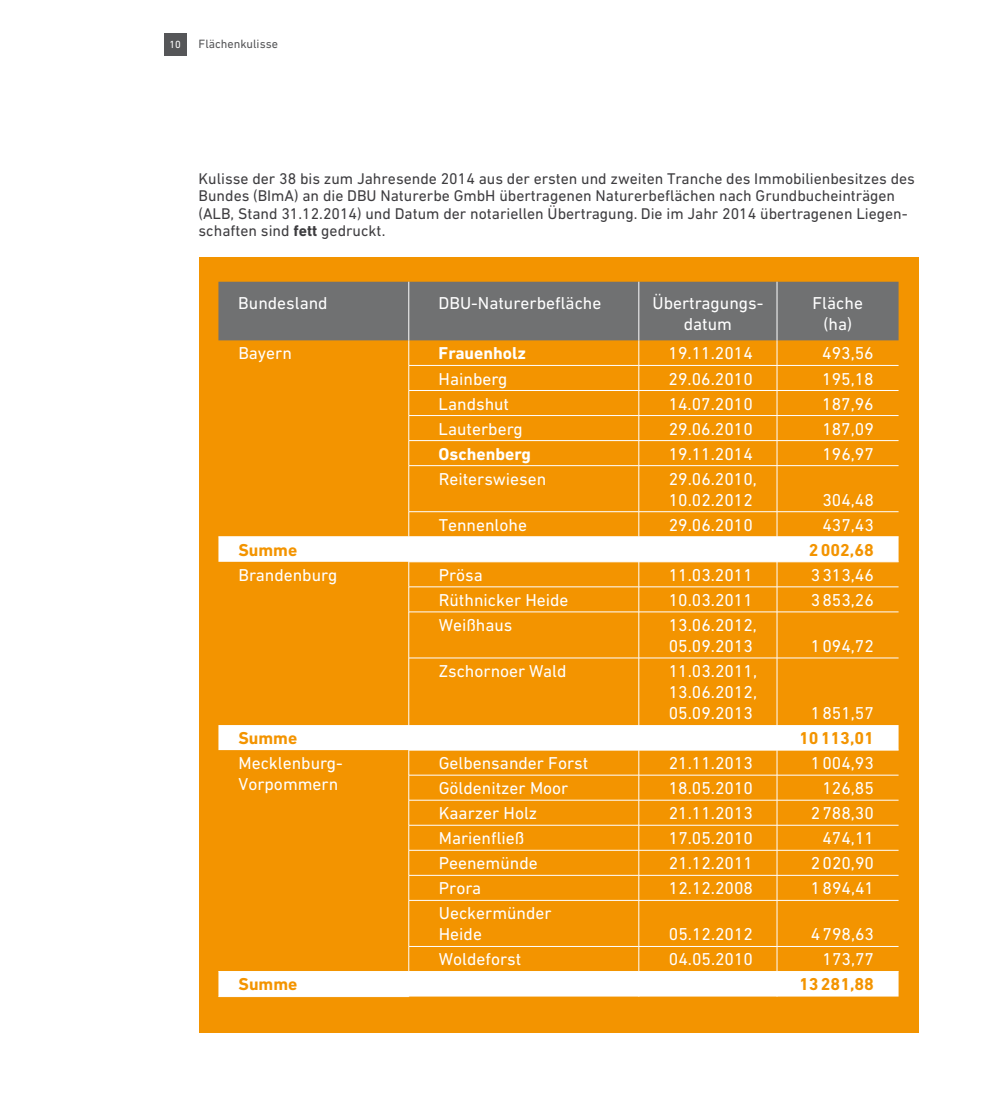
<style>
.page{position:relative;width:993px;height:1117px;background:#fff}
.page>*{position:absolute;margin:0;border:0;box-sizing:border-box;transform-origin:0 0}
.t1{font:17.5px/21px "DIN Next W1 G";color:#fff}
.t2{font:700 17.5px "DIN Next W1 G";color:#f39400}
.t3{font:700 17.5px "DIN Next W1 G";color:#fff}
.t4{font:15.75px/17.5px "DIN Next W1 G";color:#3e3d40}
.t5{font:12.25px "DIN Next W1 G";color:#555658}
.t6{font:10.5px "DIN Next W1 G";color:#fff}
.s1{font-weight:700}
</style>
<div class="page">
<div style="left:164px;top:33px;width:22px;height:22px;background:#555658"></div>
<div style="left:198px;top:257px;width:720px;height:775px;background:#f39400"></div>
<svg style="left:218px;top:537px;width:680px;height:459px"></svg>
<hr style="left:218px;top:536px;width:190px;height:1px;background:#fff">
<hr style="left:218px;top:970px;width:190px;height:1px;background:#fff">
<hr style="left:218px;top:996px;width:191px;height:1px;background:#fff">
<svg style="left:218px;top:282px;width:680px;height:183px"></svg>
<hr style="left:408px;top:465px;width:230px;height:1px;background:#fff">
<hr style="left:408px;top:465px;width:1px;height:46px;background:#fff">
<hr style="left:638px;top:465px;width:138px;height:1px;background:#fff">
<hr style="left:638px;top:465px;width:1px;height:46px;background:#fff">
<hr style="left:776px;top:465px;width:122px;height:1px;background:#fff">
<hr style="left:776px;top:465px;width:1px;height:46px;background:#fff">
<hr style="left:408px;top:511px;width:230px;height:1px;background:#fff">
<hr style="left:638px;top:511px;width:138px;height:1px;background:#fff">
<hr style="left:776px;top:511px;width:122px;height:1px;background:#fff">
<hr style="left:408px;top:536px;width:230px;height:1px;background:#fff">
<hr style="left:638px;top:536px;width:138px;height:1px;background:#fff">
<hr style="left:776px;top:536px;width:122px;height:1px;background:#fff">
<hr style="left:408px;top:561px;width:230px;height:1px;background:#fff">
<hr style="left:638px;top:561px;width:138px;height:1px;background:#fff">
<hr style="left:776px;top:561px;width:122px;height:1px;background:#fff">
<hr style="left:408px;top:586px;width:230px;height:1px;background:#fff">
<svg style="left:408px;top:511px;width:1px;height:100px"></svg>
<hr style="left:638px;top:586px;width:138px;height:1px;background:#fff">
<svg style="left:638px;top:511px;width:1px;height:100px"></svg>
<hr style="left:776px;top:586px;width:122px;height:1px;background:#fff">
<svg style="left:776px;top:511px;width:1px;height:100px"></svg>
<hr style="left:408px;top:611px;width:230px;height:1px;background:#fff">
<hr style="left:408px;top:612px;width:1px;height:45px;background:#fff">
<hr style="left:638px;top:611px;width:138px;height:1px;background:#fff">
<hr style="left:638px;top:612px;width:1px;height:45px;background:#fff">
<hr style="left:776px;top:611px;width:122px;height:1px;background:#fff">
<hr style="left:776px;top:612px;width:1px;height:45px;background:#fff">
<hr style="left:408px;top:657px;width:230px;height:1px;background:#fff">
<hr style="left:408px;top:658px;width:1px;height:66px;background:#fff">
<hr style="left:638px;top:657px;width:138px;height:1px;background:#fff">
<hr style="left:638px;top:658px;width:1px;height:66px;background:#fff">
<hr style="left:776px;top:657px;width:122px;height:1px;background:#fff">
<hr style="left:776px;top:658px;width:1px;height:66px;background:#fff">
<hr style="left:408px;top:749px;width:230px;height:1px;background:#fff">
<hr style="left:638px;top:749px;width:138px;height:1px;background:#fff">
<hr style="left:776px;top:749px;width:122px;height:1px;background:#fff">
<hr style="left:408px;top:774px;width:230px;height:1px;background:#fff">
<hr style="left:638px;top:774px;width:138px;height:1px;background:#fff">
<hr style="left:776px;top:774px;width:122px;height:1px;background:#fff">
<hr style="left:408px;top:799px;width:230px;height:1px;background:#fff">
<hr style="left:638px;top:799px;width:138px;height:1px;background:#fff">
<hr style="left:776px;top:799px;width:122px;height:1px;background:#fff">
<hr style="left:408px;top:824px;width:230px;height:1px;background:#fff">
<hr style="left:638px;top:824px;width:138px;height:1px;background:#fff">
<hr style="left:776px;top:824px;width:122px;height:1px;background:#fff">
<hr style="left:408px;top:849px;width:230px;height:1px;background:#fff">
<hr style="left:638px;top:849px;width:138px;height:1px;background:#fff">
<hr style="left:776px;top:849px;width:122px;height:1px;background:#fff">
<hr style="left:408px;top:874px;width:230px;height:1px;background:#fff">
<svg style="left:408px;top:724px;width:1px;height:175px"></svg>
<hr style="left:638px;top:874px;width:138px;height:1px;background:#fff">
<svg style="left:638px;top:724px;width:1px;height:175px"></svg>
<hr style="left:776px;top:874px;width:122px;height:1px;background:#fff">
<svg style="left:776px;top:724px;width:1px;height:175px"></svg>
<hr style="left:408px;top:899px;width:230px;height:1px;background:#fff">
<hr style="left:408px;top:900px;width:1px;height:46px;background:#fff">
<hr style="left:638px;top:899px;width:138px;height:1px;background:#fff">
<hr style="left:638px;top:900px;width:1px;height:46px;background:#fff">
<hr style="left:776px;top:899px;width:122px;height:1px;background:#fff">
<hr style="left:776px;top:900px;width:1px;height:46px;background:#fff">
<hr style="left:408px;top:945px;width:230px;height:1px;background:#fff">
<hr style="left:638px;top:945px;width:138px;height:1px;background:#fff">
<hr style="left:776px;top:945px;width:122px;height:1px;background:#fff">
<hr style="left:408px;top:970px;width:230px;height:1px;background:#fff">
<svg style="left:408px;top:946px;width:1px;height:50px"></svg>
<hr style="left:638px;top:970px;width:138px;height:1px;background:#fff">
<svg style="left:638px;top:946px;width:1px;height:50px"></svg>
<hr style="left:776px;top:970px;width:122px;height:1px;background:#fff">
<svg style="left:776px;top:946px;width:1px;height:50px"></svg>
<p class="t6" style="left:169px;top:38px;width:13px">10</p>
<p class="t5" style="left:198px;top:37px;width:81px">Flächenkulisse</p>
<p class="t4" style="left:198px;top:170px;width:717px">Kulisse der 38 bis zum Jahresende 2014 aus der ersten und zweiten Tranche des Immobilienbesitzes des Bundes (BImA) an die DBU Naturerbe GmbH übertragenen Naturerbeflächen nach Grundbucheinträgen (ALB, Stand 31.12.2014) und Datum der notariellen Übertragung. Die im Jahr 2014 übertragenen Liegen&shy;schaften sind <span class="s1">fett</span> gedruckt.</p>
<p class="t1" style="left:238px;top:293px;width:91px">Bundesland</p>
<p class="t1" style="left:438px;top:293px;width:164px">DBU-Naturerbefläche</p>
<p class="t1" style="left:652px;top:293px;width:112px;text-align:center">Übertragungs&shy;datum</p>
<p class="t1" style="left:812px;top:293px;width:52px;text-align:center">Fläche (ha)</p>
<p class="t1" style="left:238px;top:343px;width:55px">Bayern</p>
<p class="t3" style="left:438px;top:343px;width:89px">Frauenholz</p>
<p class="t1" style="left:668px;top:343px;width:86px">19.11.2014</p>
<p class="t1" style="left:822px;top:343px;width:53px">493,56</p>
<p class="t1" style="left:438px;top:368px;width:70px">Hainberg</p>
<p class="t1" style="left:668px;top:368px;width:86px">29.06.2010</p>
<p class="t1" style="left:822px;top:368px;width:53px">195,18</p>
<p class="t1" style="left:438px;top:393px;width:72px">Landshut</p>
<p class="t1" style="left:668px;top:393px;width:86px">14.07.2010</p>
<p class="t1" style="left:822px;top:393px;width:53px">187,96</p>
<p class="t1" style="left:438px;top:418px;width:86px">Lauterberg</p>
<p class="t1" style="left:668px;top:418px;width:86px">29.06.2010</p>
<p class="t1" style="left:822px;top:418px;width:53px">187,09</p>
<p class="t3" style="left:438px;top:443px;width:94px">Oschenberg</p>
<p class="t1" style="left:668px;top:443px;width:86px">19.11.2014</p>
<p class="t1" style="left:822px;top:443px;width:53px">196,97</p>
<p class="t1" style="left:438px;top:468px;width:109px">Reiterswiesen</p>
<p class="t1" style="left:668px;top:468px;width:90px">29.06.2010,<br>10.02.2012</p>
<p class="t1" style="left:822px;top:489px;width:53px">304,48</p>
<p class="t1" style="left:438px;top:514px;width:90px">Tennenlohe</p>
<p class="t1" style="left:668px;top:514px;width:86px">29.06.2010</p>
<p class="t1" style="left:822px;top:514px;width:53px">437,43</p>
<p class="t2" style="left:238px;top:539px;width:60px">Summe</p>
<p class="t2" style="left:808px;top:539px;width:66px">2002,68</p>
<p class="t1" style="left:238px;top:564px;width:100px">Brandenburg</p>
<p class="t1" style="left:438px;top:564px;width:46px">Prösa</p>
<p class="t1" style="left:668px;top:564px;width:86px">11.03.2011</p>
<p class="t1" style="left:810px;top:564px;width:65px">3313,46</p>
<p class="t1" style="left:438px;top:589px;width:131px">Rüthnicker Heide</p>
<p class="t1" style="left:668px;top:589px;width:86px">10.03.2011</p>
<p class="t1" style="left:810px;top:589px;width:65px">3853,26</p>
<p class="t1" style="left:438px;top:614px;width:75px">Weißhaus</p>
<p class="t1" style="left:668px;top:614px;width:90px">13.06.2012,<br>05.09.2013</p>
<p class="t1" style="left:810px;top:635px;width:65px">1094,72</p>
<p class="t1" style="left:438px;top:660px;width:129px">Zschornoer Wald</p>
<p class="t1" style="left:668px;top:660px;width:90px;text-align:justify">11.03.2011, 13.06.2012, 05.09.2013</p>
<p class="t1" style="left:810px;top:702px;width:65px">1851,57</p>
<p class="t2" style="left:238px;top:727px;width:60px">Summe</p>
<p class="t2" style="left:798px;top:727px;width:76px">10113,01</p>
<p class="t1" style="left:238px;top:752px;width:106px">Mecklenburg-<br>Vorpommern</p>
<p class="t1" style="left:438px;top:752px;width:151px">Gelbensander Forst</p>
<p class="t1" style="left:668px;top:752px;width:86px">21.11.2013</p>
<p class="t1" style="left:810px;top:752px;width:65px">1004,93</p>
<p class="t1" style="left:438px;top:777px;width:131px">Göldenitzer Moor</p>
<p class="t1" style="left:668px;top:777px;width:86px">18.05.2010</p>
<p class="t1" style="left:822px;top:777px;width:53px">126,85</p>
<p class="t1" style="left:438px;top:802px;width:100px">Kaarzer Holz</p>
<p class="t1" style="left:668px;top:802px;width:86px">21.11.2013</p>
<p class="t1" style="left:810px;top:802px;width:65px">2788,30</p>
<p class="t1" style="left:438px;top:827px;width:87px">Marienfließ</p>
<p class="t1" style="left:668px;top:827px;width:86px">17.05.2010</p>
<p class="t1" style="left:822px;top:827px;width:53px">474,11</p>
<p class="t1" style="left:438px;top:852px;width:100px">Peenemünde</p>
<p class="t1" style="left:668px;top:852px;width:86px">21.12.2011</p>
<p class="t1" style="left:810px;top:852px;width:65px">2020,90</p>
<p class="t1" style="left:438px;top:877px;width:44px">Prora</p>
<p class="t1" style="left:668px;top:877px;width:86px">12.12.2008</p>
<p class="t1" style="left:810px;top:877px;width:65px">1894,41</p>
<p class="t1" style="left:438px;top:902px;width:114px">Ueckermünder<br>Heide</p>
<p class="t1" style="left:668px;top:923px;width:86px">05.12.2012</p>
<p class="t1" style="left:810px;top:923px;width:65px">4798,63</p>
<p class="t1" style="left:438px;top:948px;width:84px">Woldeforst</p>
<p class="t1" style="left:668px;top:948px;width:86px">04.05.2010</p>
<p class="t1" style="left:822px;top:948px;width:53px">173,77</p>
<p class="t2" style="left:238px;top:974px;width:60px">Summe</p>
<p class="t2" style="left:799px;top:974px;width:76px">13281,88</p>
</div>
